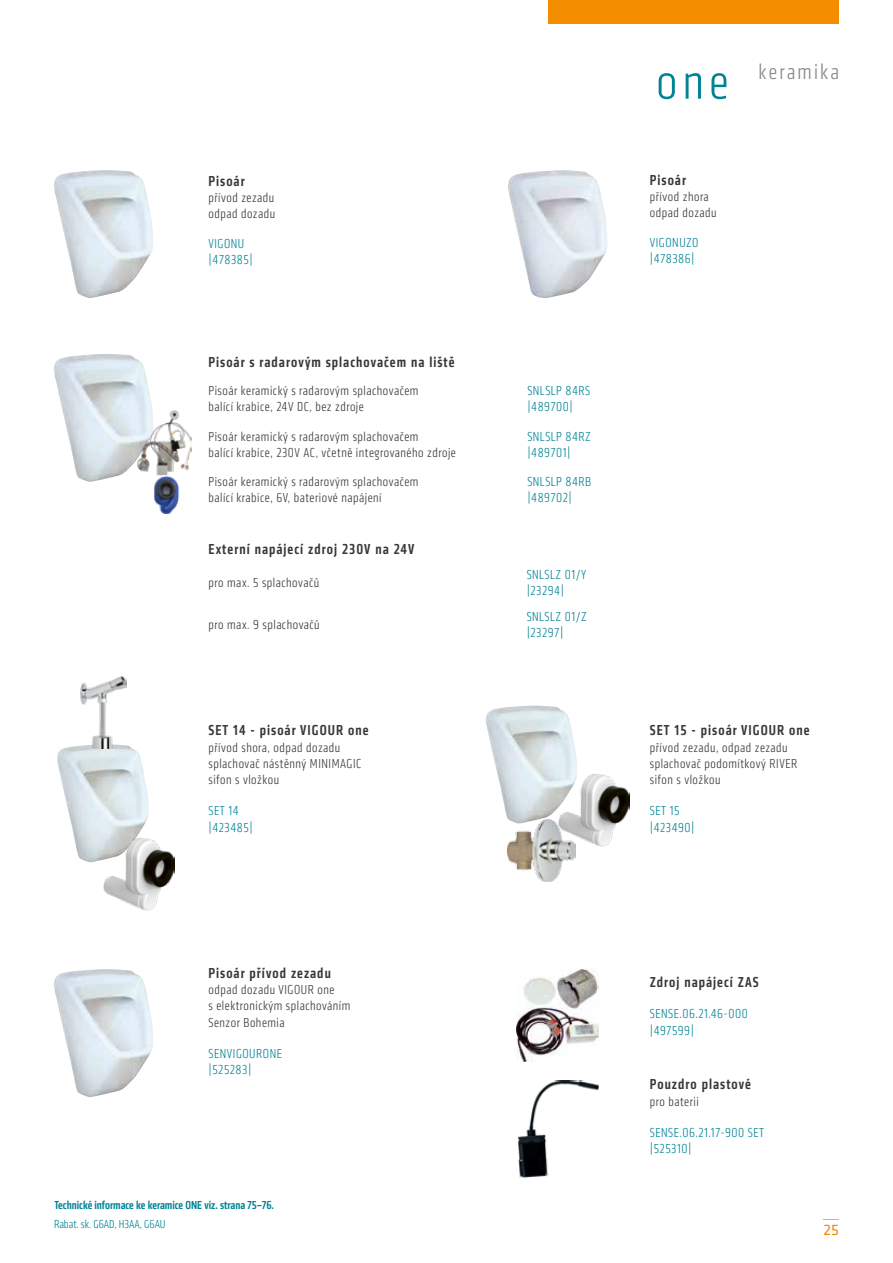
<style>
.page{position:relative;width:893px;height:1263px;background:#fff}
.page>*{position:absolute;margin:0;border:0;box-sizing:border-box;transform-origin:0 0}
.t1{font:300 52.5px "GC Klavika Cond Fein";color:#008394}
.t2{font:300 22.5px "GC Klavika Cond Fein";letter-spacing:.1em;color:#878988}
.t3{font:15.75px "GC Klavika";color:#f38800}
.t4{font:500 15px "GC Klavika Cond Fein";letter-spacing:.07em;color:#383937}
.t5{font:300 13.5px/16.2px "GC Klavika Cond Fein";letter-spacing:.04em;color:#383937}
.t6{font:300 13.5px/16.2px "GC Klavika Cond Fein";letter-spacing:.04em;color:#008394}
.t7{font:500 12px "GC Klavika Cond Fein";color:#008394}
.t8{font:300 12px "GC Klavika Cond Fein";color:#008394}
</style>
<div class="page">
<svg style="left:823px;top:1219px;width:16px;height:1px"></svg>
<div style="left:549px;top:0;width:290px;height:24px;background:#f48e00"></div>
<img style="left:508px;top:170px;width:99px;height:128px">
<img style="left:54px;top:170px;width:99px;height:128px">
<img style="left:54px;top:969px;width:99px;height:128px">
<img style="left:54px;top:354px;width:98px;height:128px">
<img style="left:137px;top:410px;width:54px;height:103px">
<img style="left:486px;top:705px;width:91px;height:115px">
<img style="left:559px;top:774px;width:71px;height:72px">
<img style="left:507px;top:820px;width:68px;height:61px">
<img style="left:57px;top:745px;width:92px;height:117px">
<img style="left:104px;top:838px;width:71px;height:72px">
<img style="left:81px;top:676px;width:45px;height:73px">
<img style="left:517px;top:969px;width:82px;height:92px">
<img style="left:518px;top:1080px;width:80px;height:98px">
<p class="t4" style="left:208px;top:171px;width:38px">Pisoár</p>
<p class="t5" style="left:208px;top:190px;width:68px">přívod zezadu odpad dozadu</p>
<p class="t6" style="left:208px;top:235px;width:46px">VIGONU |478385|</p>
<p class="t4" style="left:208px;top:353px;width:248px">Pisoár s radarovým splachovačem na liště</p>
<p class="t5" style="left:208px;top:383px;width:211px">Pisoár keramický s radarovým splachovačem balící krabice, 24V DC, bez zdroje</p>
<p class="t5" style="left:208px;top:428px;width:249px">Pisoár keramický s radarovým splachovačem<br>balící krabice, 230V AC, včetně integrovaného zdroje</p>
<p class="t5" style="left:208px;top:474px;width:211px">Pisoár keramický s radarovým splachovačem balící krabice, 6V, bateriové napájení</p>
<p class="t4" style="left:208px;top:540px;width:207px">Externí napájecí zdroj 230V na 24V</p>
<p class="t5" style="left:208px;top:575px;width:112px">pro max. 5 splachovačů</p>
<p class="t5" style="left:208px;top:617px;width:113px">pro max. 9 splachovačů</p>
<p class="t4" style="left:208px;top:721px;width:162px">SET 14 - pisoár VIGOUR one</p>
<p class="t5" style="left:208px;top:739px;width:154px">přívod shora, odpad dozadu splachovač nástěnný MINIMAGIC sifon s vložkou</p>
<p class="t6" style="left:208px;top:803px;width:46px">SET 14 |423485|</p>
<p class="t4" style="left:208px;top:963px;width:124px">Pisoár přívod zezadu</p>
<p class="t5" style="left:208px;top:982px;width:143px">odpad dozadu VIGOUR one<br>s elektronickým splachováním<br>Senzor Bohemia</p>
<p class="t6" style="left:208px;top:1045px;width:75px">SENVIGOURONE |525283|</p>
<p class="t7" style="left:55px;top:1198px;width:221px">Technické informace ke keramice ONE viz. strana 75–76.</p>
<p class="t8" style="left:54px;top:1217px;width:113px">Rabat. sk. G6AD, H3AA, G6AU</p>
<p class="t6" style="left:527px;top:383px;width:64px">SNLSLP 84RS |489700|</p>
<p class="t6" style="left:527px;top:428px;width:65px">SNLSLP 84RZ |489701|</p>
<p class="t6" style="left:527px;top:474px;width:65px">SNLSLP 84RB |489702|</p>
<p class="t6" style="left:527px;top:567px;width:61px">SNLSLZ 01/Y |23294|</p>
<p class="t6" style="left:527px;top:609px;width:62px">SNLSLZ 01/Z |23297|</p>
<h1 class="t1" style="left:656px;top:53px;width:74px">one</h1>
<p class="t4" style="left:650px;top:170px;width:38px">Pisoár</p>
<p class="t5" style="left:650px;top:189px;width:68px">přívod zhora odpad dozadu</p>
<p class="t6" style="left:650px;top:234px;width:50px">VIGONUZO |478386|</p>
<h2 class="t2" style="left:759px;top:59px;width:82px">keramika</h2>
<p class="t4" style="left:650px;top:721px;width:161px">SET 15 - pisoár VIGOUR one</p>
<p class="t5" style="left:650px;top:739px;width:149px">přívod zezadu, odpad zezadu splachovač podomítkový RIVER sifon s vložkou</p>
<p class="t6" style="left:650px;top:803px;width:46px">SET 15 |423490|</p>
<p class="t4" style="left:650px;top:972px;width:110px">Zdroj napájecí ZAS</p>
<p class="t6" style="left:650px;top:1006px;width:99px">SENSE.06.21.46-000 |497599|</p>
<p class="t4" style="left:650px;top:1075px;width:103px">Pouzdro plastové</p>
<p class="t5" style="left:650px;top:1093px;width:50px">pro baterii</p>
<p class="t6" style="left:650px;top:1124px;width:116px">SENSE.06.21.17-900 SET |525310|</p>
<p class="t3" style="left:823px;top:1219px;width:17px">25</p>
</div>
